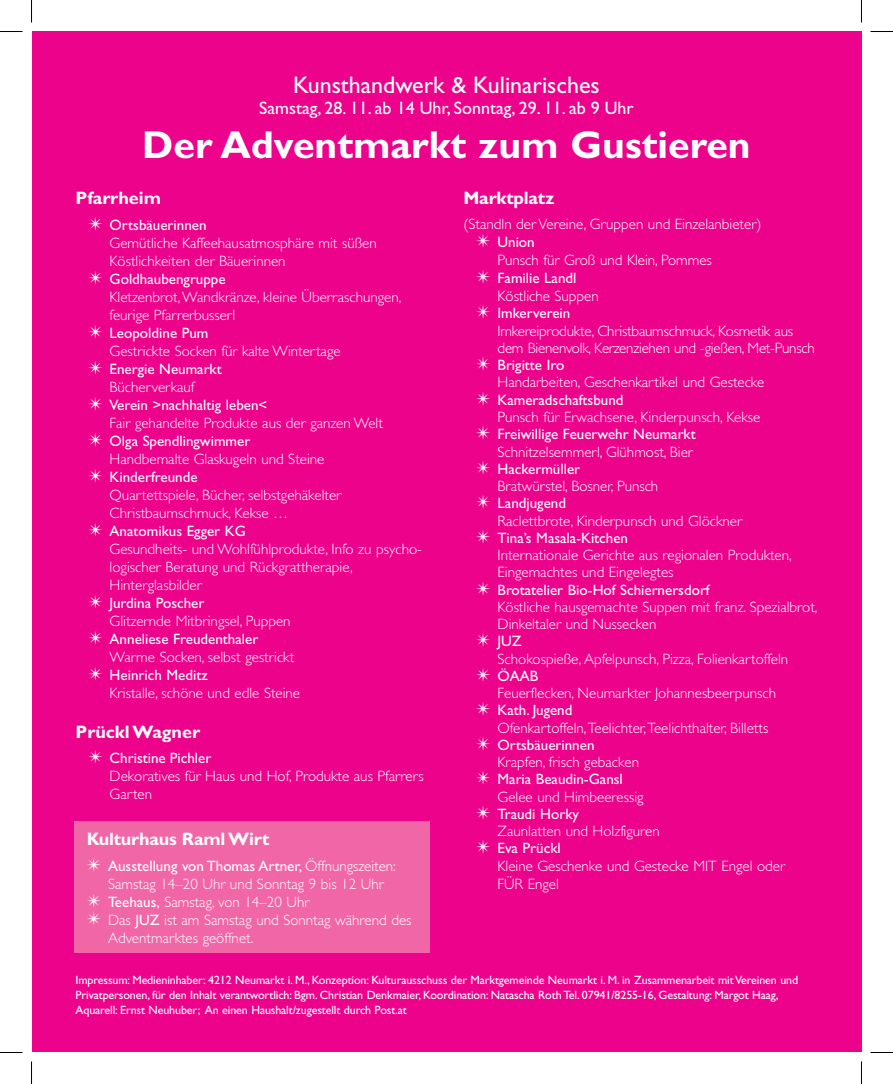
<style>
.page{position:relative;width:893px;height:1084px;background:#fff}
.page>*{position:absolute;margin:0;border:0;box-sizing:border-box;transform-origin:0 0}
.t1{font:700 39px "Gill Sans";color:#fff}
.t2{font:24px "Gill Sans";color:#fff}
.t3{font:700 18px "Gill Sans";letter-spacing:-.01em;color:#fff}
.t4{font:18px "Gill Sans";color:#fff}
.t5{font:300 15px/18px "Gill Sans";color:#fff}
.t6{font:15px "Gill Sans";color:#fff}
.t7{font:12px/15px "Gill Sans";letter-spacing:-.01em;color:#fff}
.s1{font-weight:400}
.s2{font-weight:300}
</style>
<div class="page">
<div style="left:32px;top:32px;width:829px;height:1020px;background:#ed028c"></div>
<div style="left:74px;top:821px;width:355px;height:132px;background:#f166a7"></div>
<svg style="left:0;top:31px;width:22px;height:1px"></svg>
<svg style="left:870px;top:31px;width:22px;height:1px"></svg>
<svg style="left:0;top:1052px;width:22px;height:1px"></svg>
<svg style="left:870px;top:1052px;width:22px;height:1px"></svg>
<svg style="left:31px;top:0;width:1px;height:23px"></svg>
<svg style="left:31px;top:1061px;width:1px;height:22px"></svg>
<h2 class="t2" style="left:293px;top:71px;width:308px">Kunsthandwerk &amp; Kulinarisches</h2>
<p class="t4" style="left:259px;top:98px;width:376px">Samstag, 28. 11. ab 14 Uhr, Sonntag, 29. 11. ab 9 Uhr</p>
<h1 class="t1" style="left:142px;top:121px;width:609px">Der Adventmarkt zum Gustieren</h1>
<p class="t3" style="left:76px;top:188px;width:87px">Pfarrheim</p>
<p class="t6" style="left:88px;top:216px;width:120px">✴ Ortsbäuerinnen</p>
<p class="t5" style="left:110px;top:234px;width:268px">Gemütliche Kaffeehausatmosphäre mit süßen</p>
<p class="t5" style="left:110px;top:252px;width:177px">Köstlichkeiten der Bäuerinnen</p>
<p class="t6" style="left:88px;top:270px;width:139px">✴ Goldhaubengruppe</p>
<p class="t5" style="left:110px;top:288px;width:293px">Kletzenbrot, Wandkränze, kleine Überraschungen,</p>
<p class="t5" style="left:110px;top:306px;width:127px">feurige Pfarrerbusserl</p>
<p class="t6" style="left:88px;top:324px;width:122px">✴ Leopoldine Pum</p>
<p class="t5" style="left:110px;top:342px;width:232px">Gestrickte Socken für kalte Wintertage</p>
<p class="t6" style="left:88px;top:360px;width:135px">✴ Energie Neumarkt</p>
<p class="t5" style="left:110px;top:378px;width:86px">Bücherverkauf</p>
<p class="t6" style="left:88px;top:396px;width:180px">✴ Verein &gt;nachhaltig leben&lt;</p>
<p class="t5" style="left:110px;top:414px;width:275px">Fair gehandelte Produkte aus der ganzen Welt</p>
<p class="t6" style="left:88px;top:432px;width:163px">✴ Olga Spendlingwimmer</p>
<p class="t5" style="left:110px;top:450px;width:216px">Handbemalte Glaskugeln und Steine</p>
<p class="t6" style="left:88px;top:468px;width:111px">✴ Kinderfreunde</p>
<p class="t5" style="left:110px;top:486px;width:233px">Quartettspiele, Bücher, selbstgehäkelter</p>
<p class="t5" style="left:110px;top:504px;width:180px">Christbaumschmuck, Kekse …</p>
<p class="t6" style="left:88px;top:522px;width:159px">✴ Anatomikus Egger KG</p>
<p class="t5" style="left:110px;top:540px;width:313px">Gesundheits- und Wohlfühlprodukte, Info zu psycho-</p>
<p class="t5" style="left:110px;top:558px;width:244px">logischer Beratung und Rückgrattherapie,</p>
<p class="t5" style="left:110px;top:576px;width:94px">Hinterglasbilder</p>
<p class="t6" style="left:88px;top:594px;width:117px">✴ Jurdina Poscher</p>
<p class="t5" style="left:110px;top:612px;width:182px">Glitzernde Mitbringsel, Puppen</p>
<p class="t6" style="left:88px;top:630px;width:171px">✴ Anneliese Freudenthaler</p>
<p class="t5" style="left:110px;top:648px;width:186px">Warme Socken, selbst gestrickt</p>
<p class="t6" style="left:88px;top:666px;width:121px">✴ Heinrich Meditz</p>
<p class="t5" style="left:110px;top:684px;width:192px">Kristalle, schöne und edle Steine</p>
<p class="t3" style="left:76px;top:721px;width:126px">Prückl Wagner</p>
<p class="t5" style="left:110px;top:749px;width:315px;text-indent:-21px">✴ <span class="s1">Christine Pichler<br></span>Dekoratives für Haus und Hof, Produkte aus Pfarrers<br>Garten</p>
<p class="t3" style="left:87px;top:828px;width:184px">Kulturhaus Raml Wirt</p>
<p class="t6" style="left:87px;top:857px;width:310px">✴ Ausstellung von Thomas Artner, <span class="s2">Öffnungszeiten:</span></p>
<p class="t5" style="left:108px;top:875px;width:277px">Samstag 14–20 Uhr und Sonntag 9 bis 12 Uhr</p>
<p class="t5" style="left:87px;top:893px;width:224px">✴ <span class="s1">Teehaus,</span> Samstag, von 14–20 Uhr</p>
<p class="t5" style="left:87px;top:911px;width:326px">✴ Das <span class="s1">JUZ</span> ist am Samstag und Sonntag während des</p>
<p class="t5" style="left:108px;top:929px;width:147px">Adventmarktes geöffnet.</p>
<p class="t3" style="left:463px;top:188px;width:92px">Marktplatz</p>
<p class="t5" style="left:463px;top:215px;width:299px">(Standln der Vereine, Gruppen und Einzelanbieter)</p>
<p class="t6" style="left:476px;top:233px;width:60px">✴ Union</p>
<p class="t5" style="left:497px;top:251px;width:216px">Punsch für Groß und Klein, Pommes</p>
<p class="t6" style="left:476px;top:269px;width:102px">✴ Familie Landl</p>
<p class="t5" style="left:497px;top:287px;width:103px">Köstliche Suppen</p>
<p class="t6" style="left:476px;top:305px;width:95px">✴ Imkerverein</p>
<p class="t5" style="left:497px;top:322px;width:297px">Imkereiprodukte, Christbaumschmuck, Kosmetik aus</p>
<p class="t5" style="left:497px;top:339px;width:319px">dem Bienenvolk, Kerzenziehen und -gießen, Met-Punsch</p>
<p class="t6" style="left:476px;top:356px;width:89px">✴ Brigitte Iro</p>
<p class="t5" style="left:497px;top:373px;width:268px">Handarbeiten, Geschenkartikel und Gestecke</p>
<p class="t6" style="left:476px;top:391px;width:149px">✴ Kameradschaftsbund</p>
<p class="t5" style="left:497px;top:408px;width:264px">Punsch für Erwachsene, Kinderpunsch, Kekse</p>
<p class="t6" style="left:476px;top:425px;width:221px">✴ Freiwillige Feuerwehr Neumarkt</p>
<p class="t5" style="left:497px;top:442px;width:197px">Schnitzelsemmerl, Glühmost, Bier</p>
<p class="t6" style="left:476px;top:460px;width:105px">✴ Hackermüller</p>
<p class="t5" style="left:497px;top:477px;width:162px">Bratwürstel, Bosner, Punsch</p>
<p class="t6" style="left:476px;top:494px;width:91px">✴ Landjugend</p>
<p class="t5" style="left:497px;top:511px;width:246px">Raclettbrote, Kinderpunsch und Glöckner</p>
<p class="t6" style="left:476px;top:529px;width:153px">✴ Tina’s Masala-Kitchen</p>
<p class="t5" style="left:497px;top:546px;width:295px">Internationale Gerichte aus regionalen Produkten,</p>
<p class="t5" style="left:497px;top:563px;width:177px">Eingemachtes und Eingelegtes</p>
<p class="t6" style="left:476px;top:581px;width:235px">✴ Brotatelier Bio-Hof Schiernersdorf</p>
<p class="t5" style="left:497px;top:598px;width:321px">Köstliche hausgemachte Suppen mit franz. Spezialbrot,</p>
<p class="t5" style="left:497px;top:615px;width:160px">Dinkeltaler und Nussecken</p>
<p class="t6" style="left:476px;top:632px;width:47px">✴ JUZ</p>
<p class="t5" style="left:497px;top:649px;width:292px">Schokospieße, Apfelpunsch, Pizza, Folienkartoffeln</p>
<p class="t6" style="left:476px;top:667px;width:64px">✴ ÖAAB</p>
<p class="t5" style="left:497px;top:684px;width:280px">Feuerflecken, Neumarkter Johannesbeerpunsch</p>
<p class="t6" style="left:476px;top:701px;width:98px">✴ Kath. Jugend</p>
<p class="t5" style="left:497px;top:718px;width:272px">Ofenkartoffeln, Teelichter, Teelichthalter, Billetts</p>
<p class="t6" style="left:476px;top:736px;width:120px">✴ Ortsbäuerinnen</p>
<p class="t5" style="left:497px;top:753px;width:143px">Krapfen, frisch gebacken</p>
<p class="t6" style="left:476px;top:770px;width:148px">✴ Maria Beaudin-Gansl</p>
<p class="t5" style="left:497px;top:787px;width:147px">Gelee und Himbeeressig</p>
<p class="t6" style="left:476px;top:805px;width:104px">✴ Traudi Horky</p>
<p class="t5" style="left:497px;top:822px;width:164px">Zaunlatten und Holzfiguren</p>
<p class="t6" style="left:476px;top:839px;width:86px">✴ Eva Prückl</p>
<p class="t5" style="left:497px;top:856px;width:289px">Kleine Geschenke und Gestecke MIT Engel oder</p>
<p class="t5" style="left:497px;top:874px;width:63px">FÜR Engel</p>
<p class="t7" style="left:76px;top:972px;width:723px">Impressum: Medieninhaber: 4212 Neumarkt i. M., Konzeption: Kulturausschuss der Marktgemeinde Neumarkt i. M. in Zusammenarbeit mit Vereinen und<br>Privatpersonen, für den Inhalt verantwortlich: Bgm. Christian Denkmaier, Koordination: Natascha Roth Tel. 07941/8255-16, Gestaltung: Margot Haag,<br>Aquarell: Ernst Neuhuber; An einen Haushalt/zugestellt durch Post.at</p>
</div>
